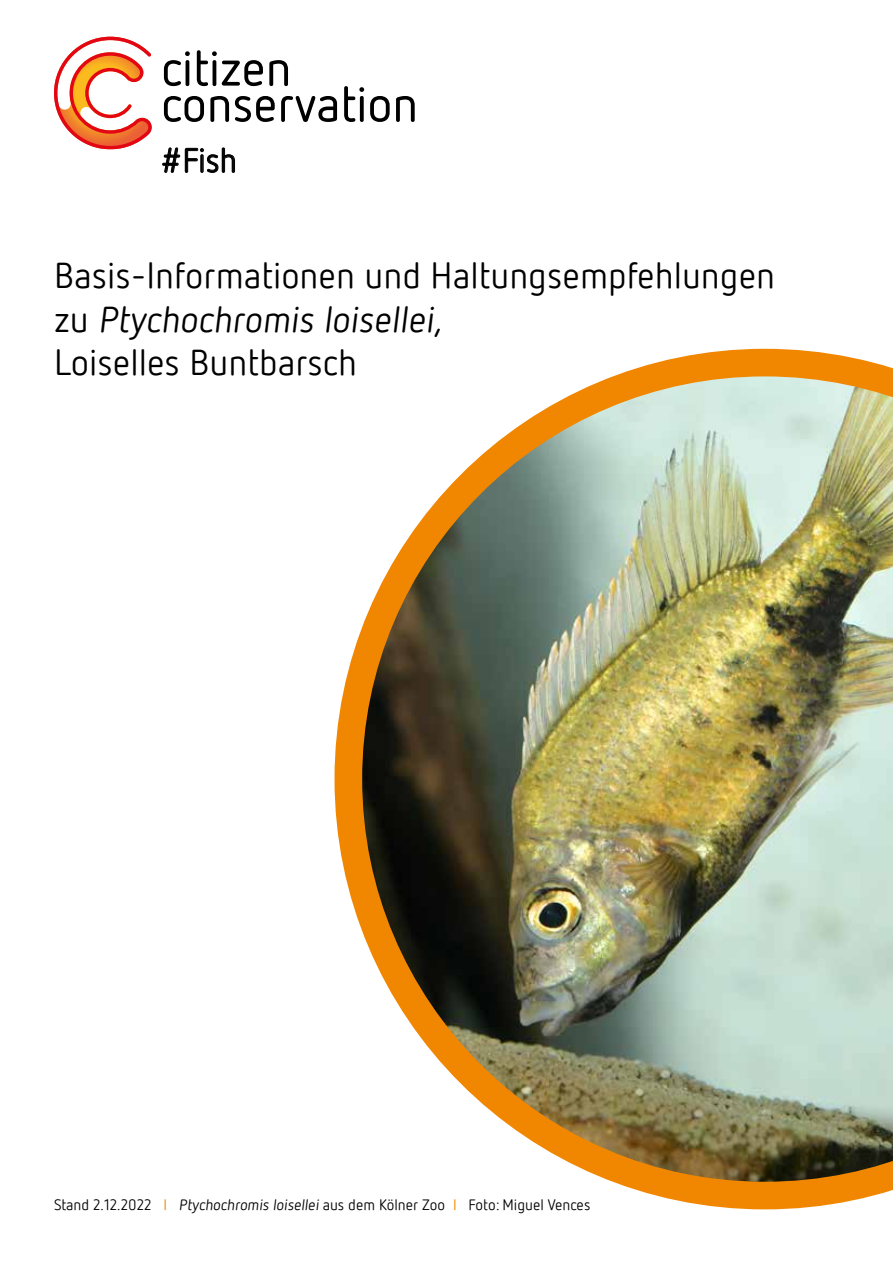
<style>
.page{position:relative;width:893px;height:1263px;background:#fff}
.page>*{position:absolute;margin:0;border:0;box-sizing:border-box;transform-origin:0 0}
.t1{font:36px/43.2px "Netto Pro";color:#000}
.t2{font:33.75px "Netto Pro";color:#000}
.t3{font:15px "Netto Pro";color:#000}
.s1{color:#f18700}
</style>
<div class="page">
<img style="left:334px;top:349px;width:559px;height:860px">
<svg style="left:54px;top:37px;width:98px;height:112px"></svg>
<svg style="left:164px;top:51px;width:26px;height:35px"></svg>
<svg style="left:197px;top:50px;width:66px;height:36px"></svg>
<svg style="left:269px;top:60px;width:19px;height:26px"></svg>
<svg style="left:164px;top:96px;width:40px;height:26px"></svg>
<svg style="left:210px;top:96px;width:19px;height:26px"></svg>
<svg style="left:235px;top:96px;width:40px;height:26px"></svg>
<svg style="left:281px;top:96px;width:56px;height:26px"></svg>
<svg style="left:344px;top:86px;width:20px;height:36px"></svg>
<svg style="left:370px;top:96px;width:20px;height:26px"></svg>
<svg style="left:396px;top:96px;width:19px;height:26px"></svg>
<svg style="left:162px;top:147px;width:73px;height:26px"></svg>
<p class="t2" style="left:162px;top:138px;width:76px">#Fish</p>
<p class="t1" style="left:54px;top:253px;width:723px">Basis-Informationen und Haltungsempfehlungen zu Ptychochromis loisellei,<br>Loiselles Buntbarsch</p>
<p class="t3" style="left:54px;top:1195px;width:538px">Stand 2.12.2022 <span class="s1">I</span> Ptychochromis loisellei aus dem Kölner Zoo <span class="s1">I</span> Foto: Miguel Vences</p>
</div>
